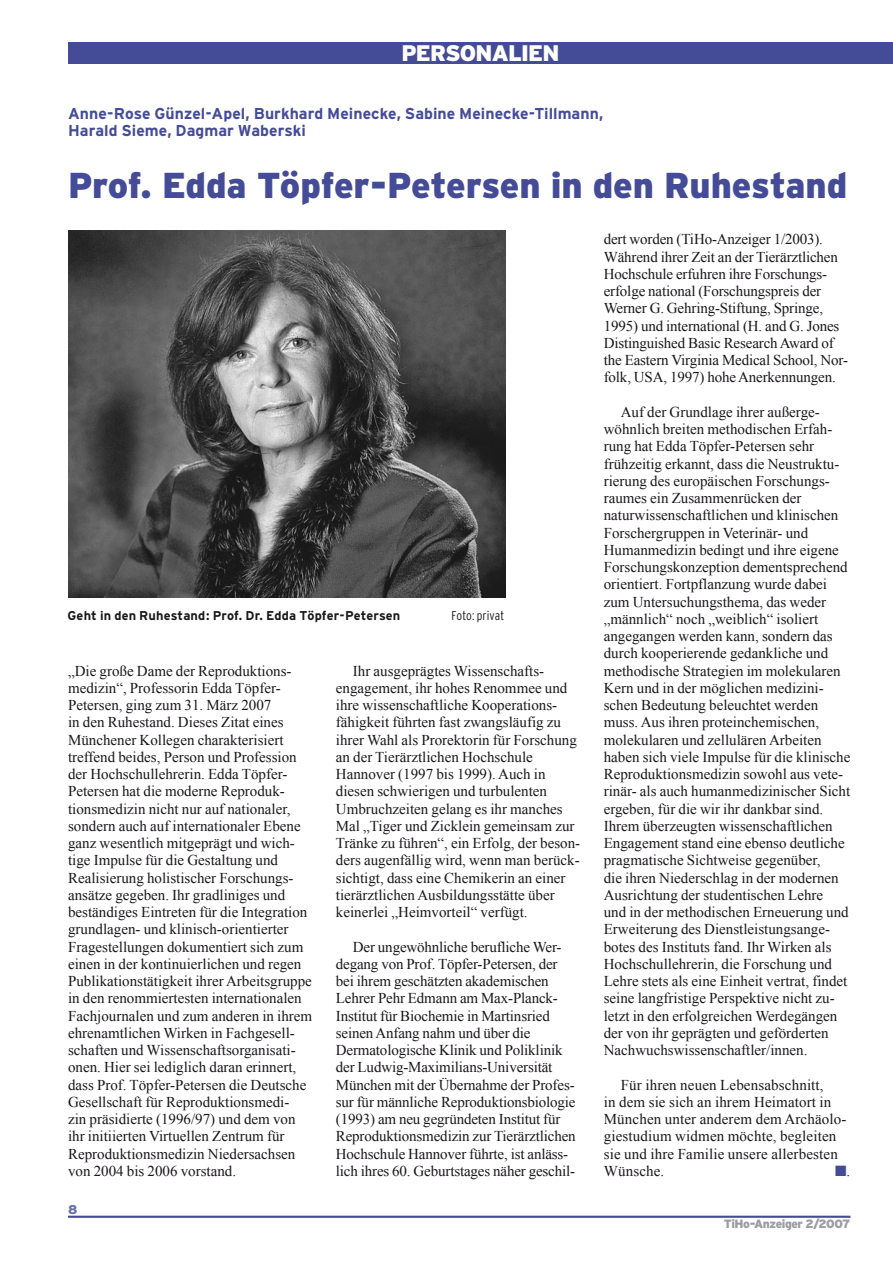
<style>
.page{position:relative;width:893px;height:1263px;background:#fff}
.page>*{position:absolute;margin:0;border:0;box-sizing:border-box;transform-origin:0 0}
.t1{font:900 36px "Interstate";letter-spacing:-.01em;color:#444c98}
.t2{font:900 22.5px "Interstate";letter-spacing:-.035em;color:#fff}
.t3{font:700 15.75px/17.2px "Interstate";letter-spacing:.005em;color:#444c98}
.t4{font:15px/17.2px "Times New Roman";color:#1a171b}
.t5{font:700 12.75px "Interstate";letter-spacing:.01em;color:#1a171b}
.t6{font:300 condensed 12.75px "Interstate";letter-spacing:.01em;color:#1a171b}
.t7{font:900 12.75px "Interstate";color:#6970ad}
.t8{font:900 12px "Interstate";letter-spacing:-.035em;color:#9c9d9f}
.s1{color:#444c98}
</style>
<div class="page">
<hr style="left:68px;top:1216px;width:782px;height:2px;background:#444c98">
<img style="left:68px;top:231px;width:437px;height:366px">
<div style="left:68px;top:43px;width:825px;height:21px;background:#444c98"></div>
<h2 class="t2" style="left:401px;top:40px;width:160px">PERSONALIEN</h2>
<p class="t3" style="left:68px;top:105px;width:537px">Anne-Rose Günzel-Apel, Burkhard Meinecke, Sabine Meinecke-Tillmann,<br>Harald Sieme, Dagmar Waberski</p>
<h1 class="t1" style="left:68px;top:165px;width:781px">Prof. Edda Töpfer-Petersen in den Ruhestand</h1>
<p class="t5" style="left:68px;top:609px;width:334px">Geht in den Ruhestand: Prof. Dr. Edda Töpfer-Petersen</p>
<p class="t6" style="left:452px;top:609px;width:54px">Foto: privat</p>
<p class="t4" style="left:68px;top:662px;width:246px">„Die große Dame der Reproduktions&shy;medizin“, Professorin Edda Töpfer-Petersen, ging zum 31. März 2007<br>in den Ruhestand. Dieses Zitat eines Münchener Kollegen charakterisiert treffend beides, Person und Profession der Hochschullehrerin. Edda Töpfer-Petersen hat die moderne Reproduk&shy;tionsmedizin nicht nur auf nationaler, sondern auch auf internationaler Ebene ganz wesentlich mitgeprägt und wich&shy;tige Impulse für die Gestaltung und Realisierung holistischer Forschungs&shy;ansätze gegeben. Ihr gradliniges und beständiges Eintreten für die Integration grundlagen- und klinisch-orientierter Fragestellungen dokumentiert sich zum einen in der kontinuierlichen und regen Publikationstätigkeit ihrer Arbeitsgruppe in den renommiertesten internationalen Fachjournalen und zum anderen in ihrem ehrenamtlichen Wirken in Fachgesell&shy;schaften und Wissenschaftsorganisati&shy;onen. Hier sei lediglich daran erinnert, dass Prof. Töpfer-Petersen die Deutsche Gesellschaft für Reproduktionsmedi-<br>zin präsidierte (1996/97) und dem von ihr initiierten Virtuellen Zentrum für Reproduktionsmedizin Niedersachsen von 2004 bis 2006 vorstand.</p>
<p class="t4" style="left:336px;top:662px;width:246px;text-indent:17px">Ihr ausgeprägtes Wissenschafts&shy;engagement, ihr hohes Renommee und ihre wissenschaftliche Kooperations&shy;fähigkeit führten fast zwangsläufig zu ihrer Wahl als Prorektorin für Forschung an der Tierärztlichen Hochschule Hannover (1997 bis 1999). Auch in diesen schwierigen und turbulenten Umbruchzeiten gelang es ihr manches Mal „Tiger und Zicklein gemeinsam zur Tränke zu führen“, ein Erfolg, der beson&shy;ders augenfällig wird, wenn man berück&shy;sichtigt, dass eine Chemikerin an einer tierärztlichen Ausbildungsstätte über keinerlei „Heimvorteil“ verfügt.</p>
<p class="t4" style="left:336px;top:938px;width:241px;text-indent:17px">Der ungewöhnliche berufliche Wer&shy;degang von Prof. Töpfer-Petersen, der bei ihrem geschätzten akademischen Lehrer Pehr Edmann am Max-Planck-Institut für Biochemie in Martinsried seinen Anfang nahm und über die Dermatologische Klinik und Poliklinik der Ludwig-Maximilians-Universität München mit der Übernahme der Profes&shy;sur für männliche Reproduktionsbiologie (1993) am neu gegründeten Institut für Reproduktionsmedizin zur Tierärztlichen Hochschule Hannover führte, ist anläss&shy;lich ihres 60. Geburtstages näher geschil-</p>
<p class="t7" style="left:68px;top:1202px;width:11px">8</p>
<p class="t4" style="left:604px;top:230px;width:246px">dert worden (TiHo-Anzeiger 1/2003).<br>Während ihrer Zeit an der Tierärztlichen Hochschule erfuhren ihre Forschungs&shy;erfolge national (Forschungspreis der Werner G. Gehring-Stiftung, Springe, 1995) und international (H. and G. Jones Distinguished Basic Research Award of the Eastern Virginia Medical School, Nor&shy;folk, USA, 1997) hohe Anerkennungen.</p>
<p class="t4" style="left:604px;top:403px;width:248px;text-indent:17px">Auf der Grundlage ihrer außerge&shy;wöhnlich breiten methodischen Erfah&shy;rung hat Edda Töpfer-Petersen sehr frühzeitig erkannt, dass die Neustruktu&shy;rierung des europäischen Forschungs&shy;raumes ein Zusammenrücken der naturwissenschaftlichen und klinischen Forschergruppen in Veterinär- und Humanmedizin bedingt und ihre eigene Forschungskonzeption dementsprechend orientiert. Fortpflanzung wurde dabei zum Untersuchungsthema, das weder „männlich“ noch „weiblich“ isoliert angegangen werden kann, sondern das durch kooperierende gedankliche und methodische Strategien im molekularen Kern und in der möglichen medizini&shy;schen Bedeutung beleuchtet werden muss. Aus ihren proteinchemischen, molekularen und zellulären Arbeiten haben sich viele Impulse für die klinische Reproduktionsmedizin sowohl aus vete&shy;rinär- als auch humanmedizinischer Sicht ergeben, für die wir ihr dankbar sind.<br>Ihrem überzeugten wissenschaftlichen Engagement stand eine ebenso deutliche pragmatische Sichtweise gegenüber,<br>die ihren Niederschlag in der modernen Ausrichtung der studentischen Lehre<br>und in der methodischen Erneuerung und Erweiterung des Dienstleistungsange&shy;botes des Instituts fand. Ihr Wirken als Hochschullehrerin, die Forschung und Lehre stets als eine Einheit vertrat, findet seine langfristige Perspektive nicht zu&shy;letzt in den erfolgreichen Werdegängen der von ihr geprägten und geförderten Nachwuchswissenschaftler/innen.</p>
<p class="t4" style="left:604px;top:1076px;width:244px;text-indent:17px">Für ihren neuen Lebensabschnitt,<br>in dem sie sich an ihrem Heimatort in<br>München unter anderem dem Archäolo&shy;giestudium widmen möchte, begleiten sie und ihre Familie unsere allerbesten<br>Wünsche.</p>
<p class="t4" style="left:835px;top:1162px;width:17px"><span class="s1">■</span>.</p>
<p class="t8" style="left:724px;top:1217px;width:128px">TiHo-Anzeiger 2/2007</p>
</div>
